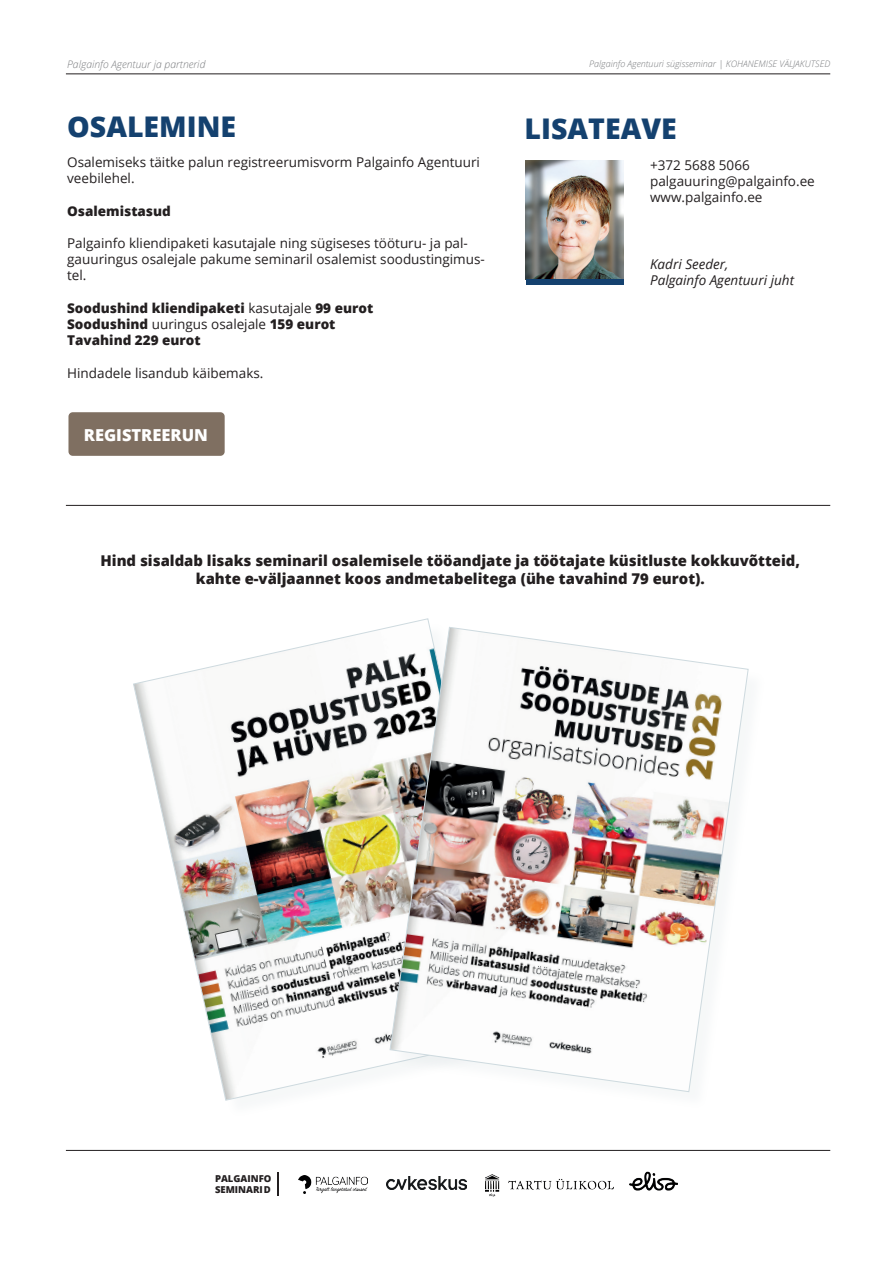
<style>
.page{position:relative;width:893px;height:1263px;background:#fff}
.page>*{position:absolute;margin:0;border:0;box-sizing:border-box;transform-origin:0 0}
.t1{font:800 28.5px "Open Sans";color:#14416f}
.t2{font:800 16.5px "Open Sans";color:#fff}
.t3{font:800 14.85px/17.9px "Open Sans";color:#231f20;text-align:center}
.t4{font:13.5px/16.2px "Open Sans";color:#231f20}
.t5{font:800 13.5px/16.2px "Open Sans";color:#231f20}
.t6{font:italic 13.5px/16.2px "Open Sans";color:#231f20}
.t7{font:italic 300 10.35px "Open Sans";color:#7a7c7f}
.t8{font:800 9.6px/11.4px "Open Sans";color:#231f20}
.t9{font:italic 300 9px "Open Sans";color:#7a7c7f}
.s1{font-weight:400}
</style>
<div class="page">
<hr style="left:66px;top:1150px;width:764px;height:1px;background:#231f20">
<div style="left:68px;top:412px;width:157px;height:44px;background:#7f6f61;border-radius:4px"></div>
<img style="left:526px;top:160px;width:97px;height:120px">
<div style="left:526px;top:280px;width:97px;height:5px;background:#14416f"></div>
<hr style="left:66px;top:505px;width:764px;height:1px;background:#231f20">
<img style="left:133px;top:618px;width:297px;height:483px">
<div style="left:393px;top:630px;width:373px;height:480px;background:#fff"></div>
<img style="left:389px;top:627px;width:360px;height:465px">
<hr style="left:66px;top:74px;width:764px;height:1px;background:#231f20">
<svg style="left:278px;top:1173px;width:1px;height:23px"></svg>
<img style="left:386px;top:1176px;width:80px;height:13px">
<img style="left:298px;top:1175px;width:69px;height:18px">
<img style="left:630px;top:1171px;width:47px;height:20px">
<img style="left:485px;top:1174px;width:128px;height:23px">
<p class="t7" style="left:67px;top:57px;width:140px">Palgainfo Agentuur ja partnerid</p>
<p class="t9" style="left:589px;top:58px;width:243px">Palgainfo Agentuuri sügisseminar | KOHANEMISE VÄLJAKUTSED</p>
<h1 class="t1" style="left:67px;top:105px;width:170px">OSALEMINE</h1>
<p class="t4" style="left:67px;top:154px;width:414px">Osalemiseks täitke palun registreerumisvorm Palgainfo Agentuuri veebilehel.</p>
<p class="t5" style="left:67px;top:202px;width:105px">Osalemistasud</p>
<p class="t4" style="left:67px;top:235px;width:419px">Palgainfo kliendipaketi kasutajale ning sügiseses tööturu- ja pal&shy;gauuringus osalejale pakume seminaril osalemist soodustingimus&shy;tel.</p>
<p class="t5" style="left:67px;top:299px;width:308px">Soodushind kliendipaketi <span class="s1">kasutajale</span> 99 eurot<br>Soodushind <span class="s1">uuringus osalejale</span> 159 eurot<br>Tavahind 229 eurot</p>
<p class="t4" style="left:67px;top:364px;width:198px">Hindadele lisandub käibemaks.</p>
<p class="t2" style="left:84px;top:422px;width:126px">REGISTREERUN</p>
<h1 class="t1" style="left:524px;top:107px;width:154px">LISATEAVE</h1>
<p class="t4" style="left:650px;top:156px;width:166px">+372 5688 5066 palgauuring@palgainfo.ee www.palgainfo.ee</p>
<p class="t6" style="left:650px;top:255px;width:145px">Kadri Seeder,<br>Palgainfo Agentuuri juht</p>
<p class="t3" style="left:100px;top:551px;width:701px">Hind sisaldab lisaks seminaril osalemisele tööandjate ja töötajate küsitluste kokkuvõtteid, kahte e-väljaannet koos andmetabelitega (ühe tavahind 79 eurot).</p>
<p class="t8" style="left:215px;top:1172px;width:58px">PALGAINFO<br>SEMINARID</p>
</div>
